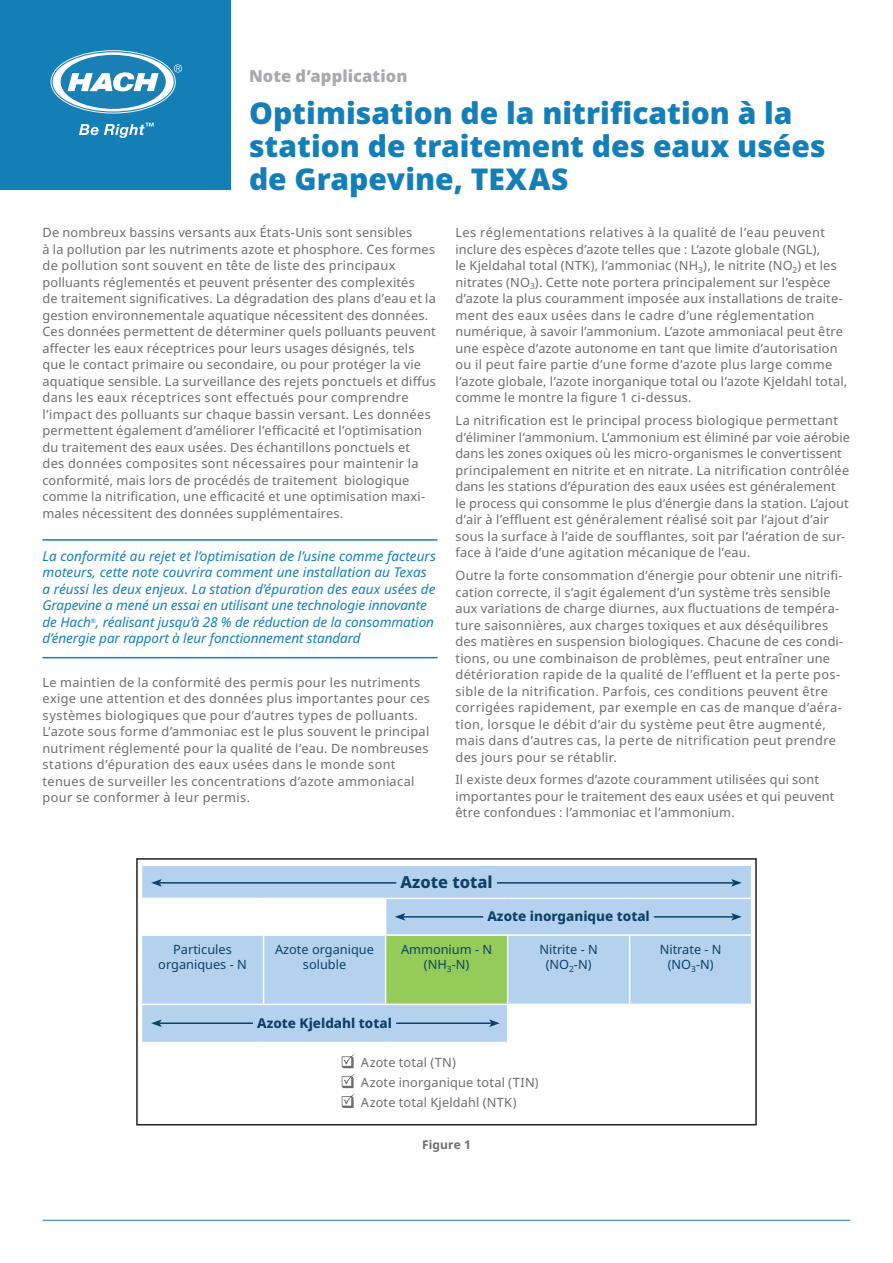
<style>
.page{position:relative;width:893px;height:1263px;background:#fff}
.page>*{position:absolute;margin:0;border:0;box-sizing:border-box;transform-origin:0 0}
.t1{font:900 30px/33px "Noto Sans";color:#147fb7}
.t2{font:900 16.5px "Noto Sans";letter-spacing:.005em;color:#a8a9ad}
.t3{font:800 16.5px "Noto Sans";color:#0d4168}
.t4{font:italic 13.5px/16.5px "Noto Sans";letter-spacing:-.005em;color:#147fb7}
.t5{font:800 13.5px "Noto Sans";color:#0d4168}
.t6{font:12.75px/16.5px "Noto Sans";letter-spacing:.015em;color:#6c6d70}
.t7{font:12.75px/15px "Noto Sans";color:#0d4168;text-align:center}
.t8{font:700 12px "Noto Sans";letter-spacing:.01em;color:#6c6d70}
</style>
<div class="page">
<hr style="left:43px;top:1220px;width:807px;height:1px;background:#147fb7">
<div style="left:0;top:0;width:231px;height:190px;background:#147fb7"></div>
<svg style="left:51px;top:50px;width:131px;height:64px"></svg>
<svg style="left:79px;top:123px;width:75px;height:15px"></svg>
<hr style="left:43px;top:539px;width:394px;height:2px;background:#147fb7">
<hr style="left:43px;top:657px;width:394px;height:1px;background:#147fb7">
<div style="left:136px;top:858px;width:621px;height:267px;border:2px solid #231f20"></div>
<div style="left:142px;top:866px;width:609px;height:32px;background:#b4d2ed"></div>
<svg style="left:142px;top:899px;width:609px;height:143px;fill:#b4d2ed"></svg>
<div style="left:386px;top:935px;width:122px;height:69px;background:#95cb58"></div>
<div style="left:508px;top:935px;width:122px;height:69px;background:#b4d2ed"></div>
<hr style="left:385px;top:899px;width:1px;height:35px;background:#fff">
<hr style="left:141px;top:934px;width:123px;height:2px;background:#fff">
<hr style="left:264px;top:934px;width:122px;height:2px;background:#fff">
<hr style="left:263px;top:936px;width:1px;height:68px;background:#fff">
<hr style="left:386px;top:934px;width:122px;height:2px;background:#fff">
<hr style="left:385px;top:936px;width:1px;height:68px;background:#fff">
<hr style="left:508px;top:934px;width:122px;height:2px;background:#fff">
<hr style="left:507px;top:936px;width:1px;height:68px;background:#fff">
<hr style="left:630px;top:934px;width:122px;height:2px;background:#fff">
<hr style="left:629px;top:936px;width:1px;height:68px;background:#fff">
<hr style="left:141px;top:1004px;width:123px;height:1px;background:#fff">
<hr style="left:264px;top:1004px;width:122px;height:1px;background:#fff">
<hr style="left:386px;top:1004px;width:122px;height:1px;background:#fff">
<hr style="left:508px;top:1004px;width:122px;height:1px;background:#fff">
<hr style="left:507px;top:1005px;width:1px;height:37px;background:#fff">
<hr style="left:630px;top:1004px;width:122px;height:1px;background:#fff">
<hr style="left:629px;top:1005px;width:1px;height:37px;background:#fff">
<hr style="left:403px;top:916px;width:330px;height:2px;background:#0d4168">
<svg style="left:731px;top:913px;width:11px;height:8px"></svg>
<svg style="left:395px;top:913px;width:10px;height:8px"></svg>
<hr style="left:159px;top:882px;width:574px;height:1px;background:#0d4168">
<svg style="left:731px;top:879px;width:11px;height:8px"></svg>
<svg style="left:151px;top:879px;width:11px;height:8px"></svg>
<hr style="left:159px;top:1022px;width:332px;height:2px;background:#0d4168">
<svg style="left:489px;top:1019px;width:11px;height:8px"></svg>
<svg style="left:151px;top:1019px;width:11px;height:8px"></svg>
<div style="left:396px;top:871px;width:101px;height:22px;background:#b4d2ed"></div>
<div style="left:483px;top:909px;width:171px;height:15px;background:#b4d2ed"></div>
<div style="left:253px;top:1015px;width:143px;height:15px;background:#b4d2ed"></div>
<svg style="left:342px;top:1054px;width:12px;height:14px"></svg>
<svg style="left:342px;top:1074px;width:12px;height:14px"></svg>
<svg style="left:342px;top:1094px;width:12px;height:14px"></svg>
<p class="t2" style="left:249px;top:64px;width:160px">Note d’application</p>
<h1 class="t1" style="left:249px;top:96px;width:578px">Optimisation de la nitrification à la station de traitement des eaux usées de Grapevine, TEXAS</h1>
<p class="t6" style="left:43px;top:225px;width:395px">De nombreux bassins versants aux États-Unis sont sensibles<br>à la pollution par les nutriments azote et phosphore. Ces formes de pollution sont souvent en tête de liste des principaux polluants réglementés et peuvent présenter des complexités<br>de traitement significatives. La dégradation des plans d’eau et la gestion environnementale aquatique nécessitent des données.<br>Ces données permettent de déterminer quels polluants peuvent affecter les eaux réceptrices pour leurs usages désignés, tels que le contact primaire ou secondaire, ou pour protéger la vie aquatique sensible. La surveillance des rejets ponctuels et diffus dans les eaux réceptrices sont effectués pour comprendre l’impact des polluants sur chaque bassin versant. Les données permettent également d’améliorer l’efficacité et l’optimisation du traitement des eaux usées. Des échantillons ponctuels et<br>des données composites sont nécessaires pour maintenir la conformité, mais lors de procédés de traitement biologique comme la nitrification, une efficacité et une optimisation maxi&shy;males nécessitent des données supplémentaires.</p>
<p class="t4" style="left:43px;top:548px;width:395px">La conformité au rejet et l’optimisation de l’usine comme facteurs moteurs, cette note couvrira comment une installation au Texas a réussi les deux enjeux. La station d’épuration des eaux usées de Grapevine a mené un essai en utilisant une technologie innovante de Hach<sup>®</sup>, réalisant jusqu’à 28 % de réduction de la consommation d’énergie par rapport à leur fonctionnement standard</p>
<p class="t6" style="left:43px;top:674px;width:389px">Le maintien de la conformité des permis pour les nutriments exige une attention et des données plus importantes pour ces systèmes biologiques que pour d’autres types de polluants.<br>L’azote sous forme d’ammoniac est le plus souvent le principal nutriment réglementé pour la qualité de l’eau. De nombreuses stations d’épuration des eaux usées dans le monde sont tenues de surveiller les concentrations d’azote ammoniacal pour se conformer à leur permis.</p>
<p class="t6" style="left:455px;top:225px;width:393px">Les réglementations relatives à la qualité de l’eau peuvent inclure des espèces d’azote telles que : L’azote globale (NGL),<br>le Kjeldahal total (NTK), l’ammoniac (NH<sub>3</sub>), le nitrite (NO<sub>2</sub>) et les nitrates (NO<sub>3</sub>). Cette note portera principalement sur l’espèce d’azote la plus couramment imposée aux installations de traite&shy;ment des eaux usées dans le cadre d’une réglementation numérique, à savoir l’ammonium. L’azote ammoniacal peut être une espèce d’azote autonome en tant que limite d’autorisation ou il peut faire partie d’une forme d’azote plus large comme l’azote globale, l’azote inorganique total ou l’azote Kjeldahl total, comme le montre la figure 1 ci-dessus.</p>
<p class="t6" style="left:455px;top:412px;width:396px">La nitrification est le principal process biologique permettant d’éliminer l’ammonium. L’ammonium est éliminé par voie aérobie dans les zones oxiques où les micro-organismes le convertissent principalement en nitrite et en nitrate. La nitrification contrôlée dans les stations d’épuration des eaux usées est généralement<br>le process qui consomme le plus d’énergie dans la station. L’ajout d’air à l’effluent est généralement réalisé soit par l’ajout d’air sous la surface à l’aide de soufflantes, soit par l’aération de sur&shy;face à l’aide d’une agitation mécanique de l’eau.</p>
<p class="t6" style="left:455px;top:567px;width:389px">Outre la forte consommation d’énergie pour obtenir une nitrifi&shy;cation correcte, il s’agit également d’un système très sensible aux variations de charge diurnes, aux fluctuations de tempéra&shy;ture saisonnières, aux charges toxiques et aux déséquilibres des matières en suspension biologiques. Chacune de ces condi&shy;tions, ou une combinaison de problèmes, peut entraîner une détérioration rapide de la qualité de l’effluent et la perte pos&shy;sible de la nitrification. Parfois, ces conditions peuvent être corrigées rapidement, par exemple en cas de manque d’aéra&shy;tion, lorsque le débit d’air du système peut être augmenté, mais dans d’autres cas, la perte de nitrification peut prendre des jours pour se rétablir.</p>
<p class="t6" style="left:455px;top:772px;width:380px">Il existe deux formes d’azote couramment utilisées qui sont importantes pour le traitement des eaux usées et qui peuvent être confondues : l’ammoniac et l’ammonium.</p>
<p class="t3" style="left:400px;top:870px;width:94px">Azote total</p>
<p class="t5" style="left:487px;top:907px;width:164px">Azote inorganique total</p>
<p class="t7" style="left:158px;top:942px;width:90px">Particules organiques - N</p>
<p class="t7" style="left:275px;top:942px;width:100px">Azote organique soluble</p>
<p class="t7" style="left:401px;top:942px;width:93px">Ammonium - N (NH<sub>3</sub>-N)</p>
<p class="t7" style="left:539px;top:942px;width:60px">Nitrite - N (NO<sub>2</sub>-N)</p>
<p class="t7" style="left:660px;top:942px;width:63px">Nitrate - N (NO<sub>3</sub>-N)</p>
<p class="t5" style="left:257px;top:1013px;width:136px">Azote Kjeldahl total</p>
<p class="t6" style="left:361px;top:1053px;width:179px;line-height:20px">Azote total (TN)<br>Azote inorganique total (TIN)<br>Azote total Kjeldahl (NTK)</p>
<p class="t8" style="left:422px;top:1136px;width:50px">Figure 1</p>
</div>
